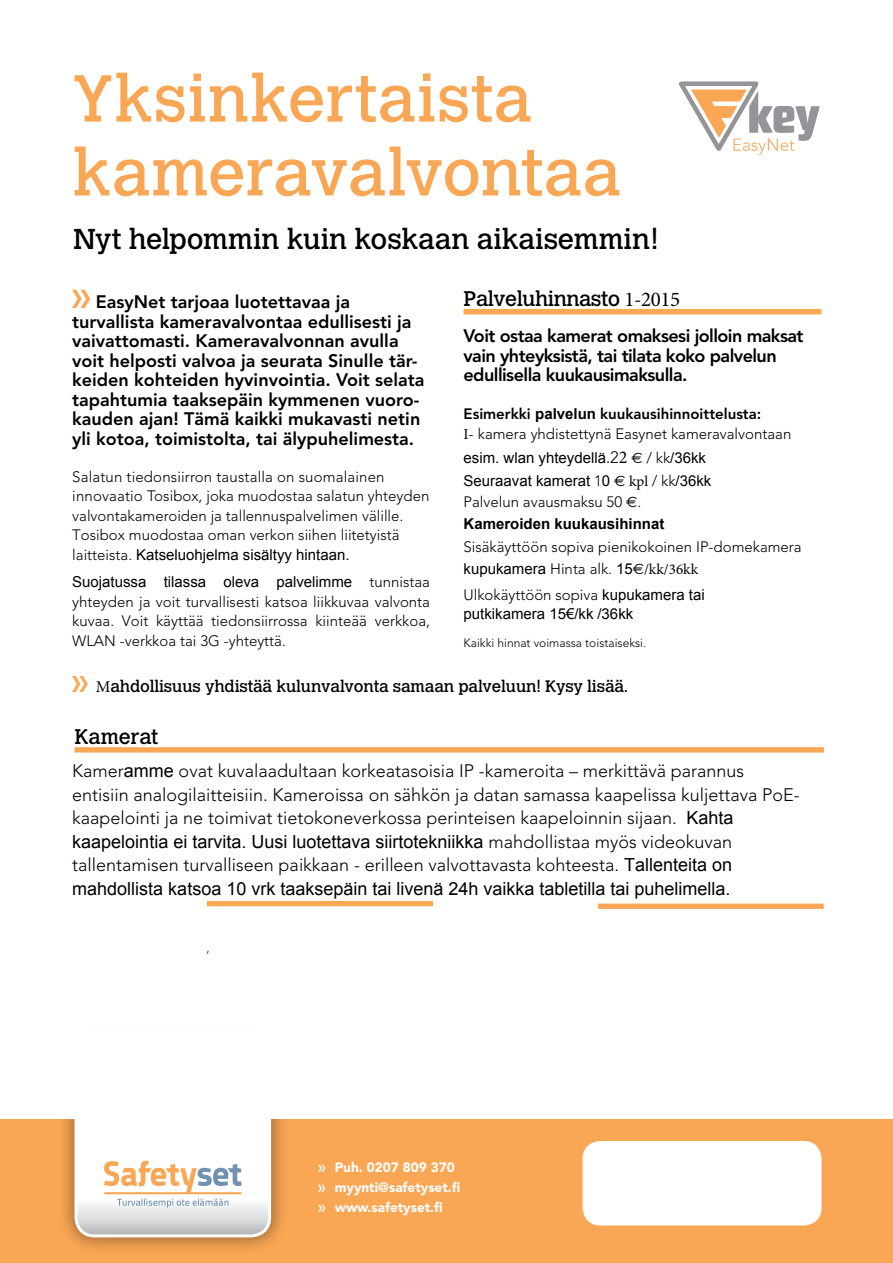
<style>
.page{position:relative;width:893px;height:1263px;background:#fff}
.page>*{position:absolute;margin:0;border:0;box-sizing:border-box;transform-origin:0 0}
.t1{font:65.7px/73.9px "Calvert";letter-spacing:.005em;color:#faa755}
.t2{font:28.5px "Calvert";letter-spacing:-.005em;color:#000}
.t3{font:21px "Calvert";letter-spacing:-.02em;color:#000}
.t4{font:300 18px/23.4px "Avenir";color:#000}
.t5{font:800 18px/19.5px "Avenir";color:#000}
.t6{font:18px "Arial";color:#000}
.t7{font:800 18px/19.5px "Avenir";letter-spacing:-.03em;color:#000}
.t8{font:16.5px "Calvert";letter-spacing:-.01em;color:#000}
.t9{font:300 15px/19.5px "Avenir";color:#000}
.t10{font:15px/23.1px "Arial";color:#000}
.t11{font:700 15px "Arial";color:#000}
.t12{font:900 13.5px/20.4px "Avenir";color:#fff}
.t13{font:300 12px "Avenir";color:#000}
.s1{font-family:"Minion Pro"}
.s2{font-weight:800}
.s3{font-family:"Arial";font-weight:700}
.s4{font-family:"Minion Pro";font-weight:400}
.s5{font-family:"Avenir";font-weight:300;font-size:16.5px}
.s6{font-family:"Minion Pro";font-size:18px}
.s7{font-family:"Euro Sans"}
.s8{font-family:"Avenir";font-weight:300}
.s9{font-family:"Euro Sans";font-weight:400}
.s10{font-family:"Arial";font-weight:400}
.s11{font-family:"Calvert";font-weight:700;font-size:34.05px;color:#faa755}
.s12{font-weight:700;font-size:29.7px;color:#faa755}
.s13{font-family:"Calvert";font-weight:700}
</style>
<div class="page">
<div style="left:0;top:1119px;width:893px;height:144px;background:#faa755"></div>
<div style="left:56px;top:1022px;width:233px;height:234px;background:#000;opacity:.35"></div>
<div style="left:598px;top:903px;width:226px;height:6px;background:#faa755"></div>
<div style="left:463px;top:309px;width:358px;height:5px;background:#faa755"></div>
<div style="left:74px;top:747px;width:750px;height:5px;background:#faa755"></div>
<svg style="left:679px;top:81px;width:141px;height:74px"></svg>
<div style="left:0;top:1026px;width:892px;height:93px;background:#fff"></div>
<div style="left:207px;top:901px;width:226px;height:5px;background:#faa755"></div>
<svg style="left:76px;top:1119px;width:194px;height:117px;background:#f0ece8"></svg>
<div style="left:583px;top:1141px;width:238px;height:84px;background:#fff;border-radius:18px"></div>
<h1 class="t1" style="left:72px;top:62px;width:550px">Yksinkertaista kameravalvontaa</h1>
<h2 class="t2" style="left:73px;top:223px;width:587px">Nyt helpommin kuin koskaan aikaisemmin!</h2>
<h3 class="t3" style="left:464px;top:286px;width:218px">Palveluhinnasto <span class="s1">1-2015</span></h3>
<p class="t7" style="left:463px;top:327px;width:342px">Voit ostaa kamerat omaksesi jolloin maksat vain yhteyksistä, tai tilata koko palvelun edullisella kuukausimaksulla.</p>
<p class="t9" style="left:463px;top:403px;width:329px;line-height:20.7px"><span class="s2">Esimerkki</span> <span class="s3">palvelun</span> <span class="s2">kuukausihinnoittelusta:<br></span><span class="s4">I-</span> kamera yhdistettynä Easynet kameravalvontaan</p>
<p class="t10" style="left:463px;top:446px;width:249px">esim. wlan yhteydellä.<span class="s5">2</span><span class="s6">2</span> <span class="s7">€</span> <span class="s8">/ kk</span>/36kk<br>Seuraavat kamerat <span class="s8">1</span>0 <span class="s7">€</span> <span class="s1">kpl</span> <span class="s8">/ kk</span>/36kk</p>
<p class="t9" style="left:463px;top:492px;width:179px">Palvelun avausmaksu 50 <span class="s9">€</span>.</p>
<p class="t11" style="left:463px;top:514px;width:202px">Kameroiden kuukausihinnat</p>
<p class="t9" style="left:463px;top:537px;width:340px">Sisäkäyttöön sopiva pienikokoinen IP-domekamera</p>
<p class="t10" style="left:463px;top:557px;width:236px">kupukamera <span class="s8">Hinta alk.</span> 15<span class="s7">€</span><span class="s1">/kk/36kk</span></p>
<p class="t9" style="left:463px;top:585px;width:243px">Ulkokäyttöön sopiva <span class="s10">kupukamera tai</span></p>
<p class="t10" style="left:463px;top:602px;width:171px">putkikamera 15€/kk /36kk</p>
<p class="t13" style="left:463px;top:636px;width:184px">Kaikki hinnat voimassa toistaiseksi.</p>
<p class="t5" style="left:71px;top:292px;width:355px"><span class="s11">»</span> EasyNet tarjoaa luotettavaa ja turvallista kameravalvontaa edullisesti ja vaivattomasti. Kameravalvonnan avulla voit helposti valvoa ja seurata Sinulle tär&shy;keiden kohteiden hyvinvointia. Voit selata tapahtumia taaksepäin kymmenen vuoro&shy;kauden ajan! Tämä kaikki mukavasti netin yli kotoa, toimistolta, tai älypuhelimesta.</p>
<p class="t9" style="left:72px;top:467px;width:359px">Salatun tiedonsiirron taustalla on suomalainen innovaatio Tosibox, joka muodostaa salatun yhteyden valvontakameroiden ja tallennuspalvelimen välille.<br>Tosibox muodostaa oman verkon siihen liitetyistä</p>
<p class="t10" style="left:72px;top:541px;width:359px;line-height:27.6px"><span class="s8">laitteista.</span> Katseluohjelma sisältyy hintaan.<br>Suojatussa tilassa oleva palvelimme <span class="s8">tunnistaa</span></p>
<p class="t9" style="left:72px;top:592px;width:359px;text-align:justify">yhteyden ja voit turvallisesti katsoa liikkuvaa valvonta kuvaa. Voit käyttää tiedonsiirrossa kiinteää verkkoa, WLAN -verkkoa tai 3G -yhteyttä.</p>
<p class="t8" style="left:71px;top:677px;width:559px"><span class="s12">»</span> <span class="s1">M</span>ahdollisuus yhdistää kulunvalvonta samaan palveluun! Kysy lisää.</p>
<h3 class="t3" style="left:74px;top:725px;width:85px">Kamerat</h3>
<p class="t4" style="left:72px;top:759px;width:729px">Kamer<span class="s10">amme</span> ovat kuvalaadultaan korkeatasoisia IP -kameroita – merkittävä parannus entisiin analogilaitteisiin. Kameroissa on sähkön ja datan samassa kaapelissa kuljettava PoE&shy;kaapelointi ja ne toimivat tietokoneverkossa perinteisen kaapeloinnin sijaan. <span class="s10">Kahta</span></p>
<p class="t6" style="left:72px;top:829px;width:661px">kaapelointia ei tarvita. Uusi luotettava siirtotekniikka <span class="s8">mahdollistaa myös videokuvan</span></p>
<p class="t4" style="left:72px;top:853px;width:661px">tallentamisen turvalliseen paikkaan - erilleen valvottavasta kohteesta. <span class="s10">Tallenteita on</span></p>
<p class="t6" style="left:72px;top:877px;width:660px">mahdollista katsoa 10 vrk taaksepäin tai livenä 24h vaikka tabletilla tai puhelimella.</p>
<p class="t13" style="left:207px;top:940px;width:5px">,</p>
<p class="t12" style="left:318px;top:1157px;width:144px"><span class="s13">»</span> Puh. 0207 809 370 <span class="s13">»</span> myynti@safetyset.fi <span class="s13">»</span> www.safetyset.fi</p>
</div>
